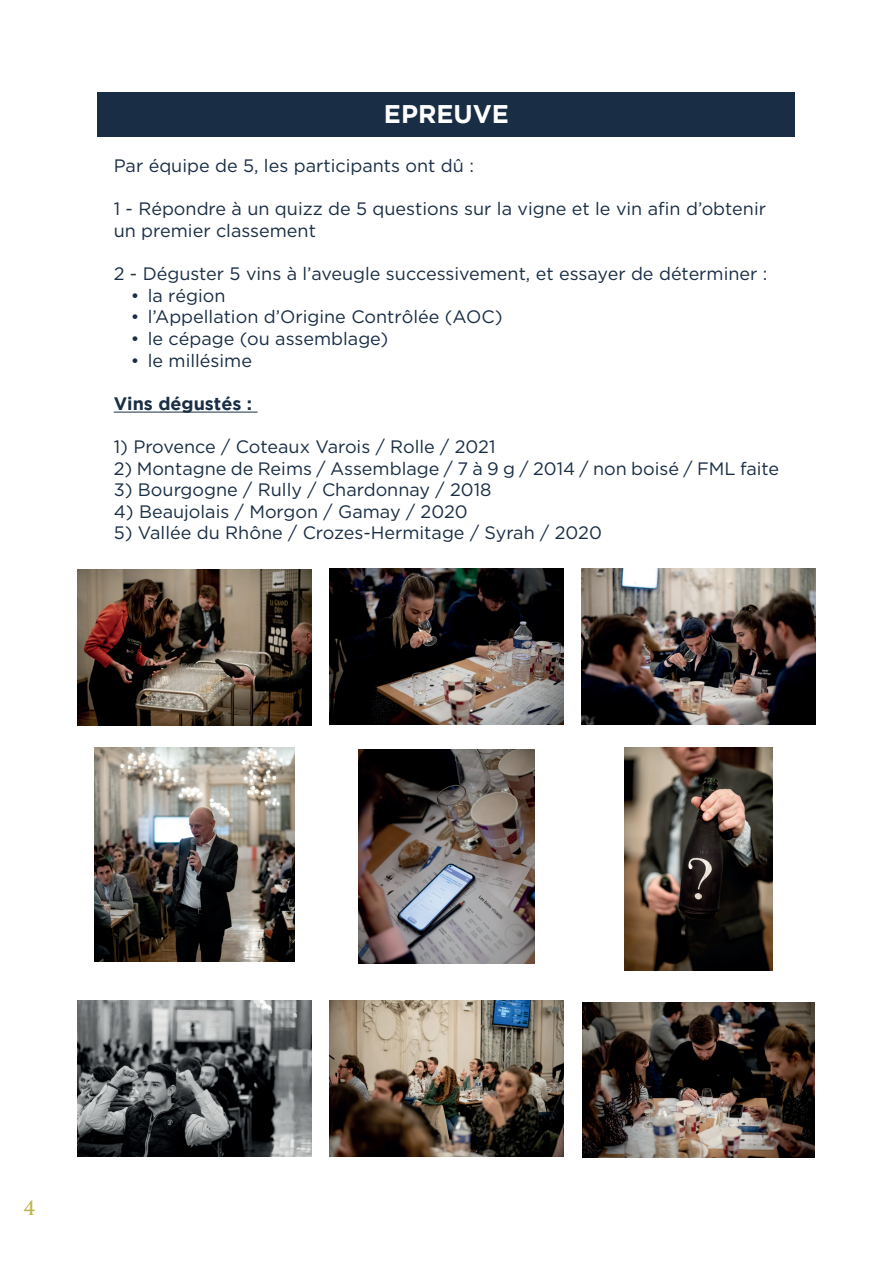
<style>
.page{position:relative;width:893px;height:1263px;background:#fff}
.page>*{position:absolute;margin:0;border:0;box-sizing:border-box;transform-origin:0 0}
.t1{font:700 25.5px "Gotham";color:#fff}
.t2{font:700 19.5px "Trajan Pro";color:#c2b34c}
.t3{font:18px/21.6px "Gotham";color:#192d44}
.t4{font:700 18px "Gotham";color:#192d44}
</style>
<div class="page">
<hr style="left:114px;top:412px;width:144px;height:1px;background:#192d44">
<div style="left:98px;top:93px;width:697px;height:44px;background:#192d44"></div>
<img style="left:94px;top:748px;width:201px;height:214px">
<img style="left:358px;top:750px;width:176px;height:214px">
<img style="left:624px;top:748px;width:149px;height:223px">
<img style="left:330px;top:569px;width:233px;height:155px">
<img style="left:78px;top:570px;width:233px;height:156px">
<img style="left:581px;top:569px;width:234px;height:155px">
<img style="left:330px;top:1001px;width:233px;height:156px">
<img style="left:78px;top:1000px;width:233px;height:156px">
<img style="left:582px;top:1002px;width:232px;height:155px">
<h1 class="t1" style="left:384px;top:99px;width:127px">EPREUVE</h1>
<p class="t3" style="left:114px;top:155px;width:362px">Par équipe de 5, les participants ont dû :</p>
<p class="t3" style="left:114px;top:198px;width:654px">1 - Répondre à un quizz de 5 questions sur la vigne et le vin afin d’obtenir un premier classement</p>
<p class="t3" style="left:114px;top:263px;width:655px">2 - Déguster 5 vins à l’aveugle successivement, et essayer de déterminer :</p>
<p class="t3" style="left:131px;top:284px;width:96px">• la région</p>
<p class="t3" style="left:131px;top:306px;width:373px">• l’Appellation d’Origine Contrôlée (AOC)</p>
<p class="t3" style="left:131px;top:327px;width:259px">• le cépage (ou assemblage)</p>
<p class="t3" style="left:131px;top:349px;width:123px">• le millésime</p>
<p class="t4" style="left:114px;top:393px;width:140px">Vins dégustés :</p>
<p class="t3" style="left:114px;top:435px;width:383px">1) Provence / Coteaux Varois / Rolle / 2021</p>
<p class="t3" style="left:114px;top:457px;width:667px">2) Montagne de Reims / Assemblage / 7 à 9 g / 2014 / non boisé / FML faite</p>
<p class="t3" style="left:114px;top:479px;width:379px">3) Bourgogne / Rully / Chardonnay / 2018</p>
<p class="t3" style="left:114px;top:500px;width:355px">4) Beaujolais / Morgon / Gamay / 2020</p>
<p class="t3" style="left:114px;top:522px;width:490px">5) Vallée du Rhône / Crozes-Hermitage / Syrah / 2020</p>
<p class="t2" style="left:23px;top:1195px;width:13px">4</p>
</div>
